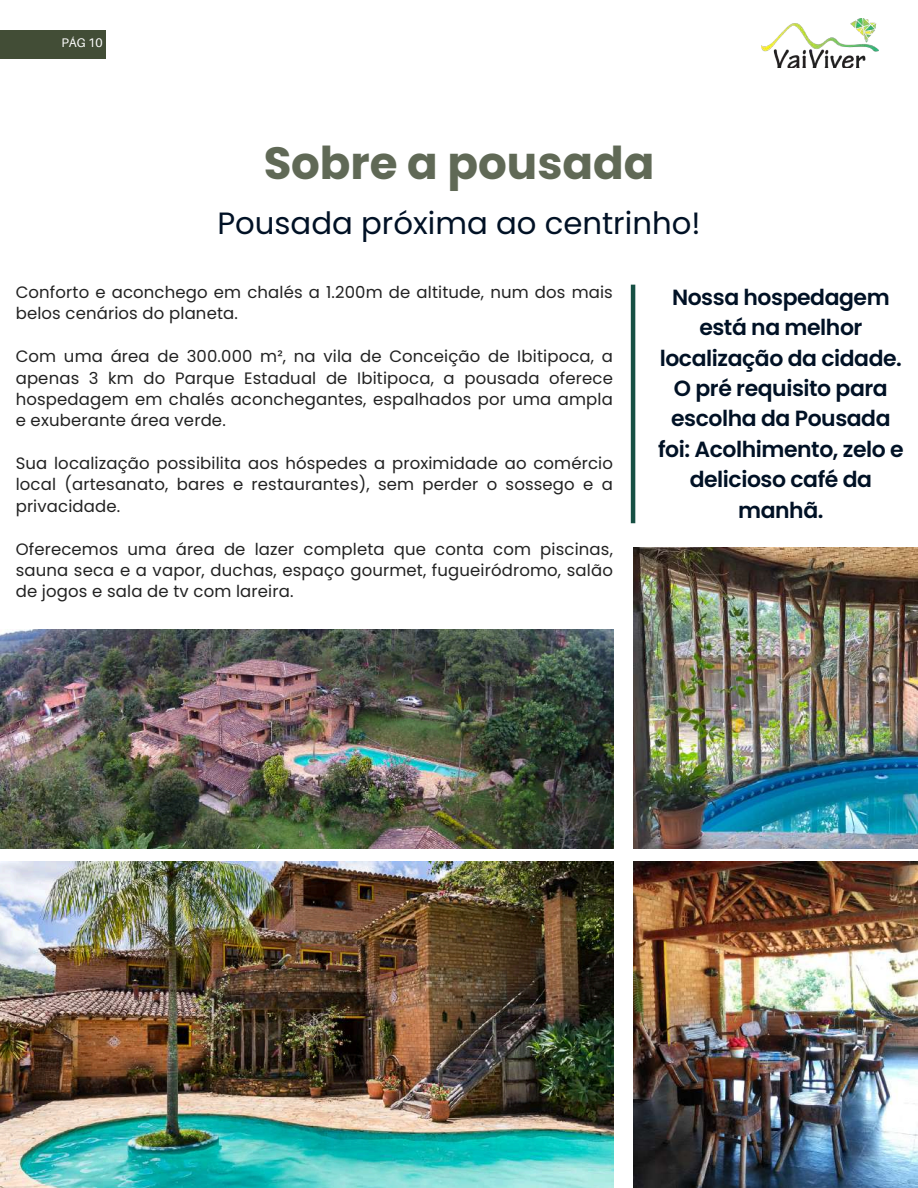
<style>
.page{position:relative;width:918px;height:1188px;background:#fff}
.page>*{position:absolute;margin:0;border:0;box-sizing:border-box;transform-origin:0 0}
.t1{font:700 45.15px "Poppins";color:#424d36}
.t2{font:30.75px "Poppins";color:#001125}
.t3{font:600 21.9px/30.3px "Poppins";letter-spacing:-.02em;color:#001125;text-align:center}
.t4{font:16.5px/21.3px "Poppins";letter-spacing:.01em;color:#222;text-align:justify}
.t5{font:12.45px "Aileron";color:#fff}
</style>
<div class="page">
<div style="left:0;top:30px;width:106px;height:28px;background:#424d36"></div>
<img style="left:761px;top:18px;width:117px;height:50px">
<hr style="left:631px;top:285px;width:4px;height:238px;background:#175044">
<img style="left:633px;top:548px;width:285px;height:300px">
<img style="left:633px;top:862px;width:285px;height:326px">
<img style="left:0;top:629px;width:613px;height:219px">
<img style="left:0;top:862px;width:613px;height:326px">
<p class="t5" style="left:61px;top:35px;width:43px">PÁG 10</p>
<h1 class="t1" style="left:263px;top:132px;width:393px">Sobre a pousada</h1>
<h2 class="t2" style="left:217px;top:201px;width:485px">Pousada próxima ao centrinho!</h2>
<p class="t4" style="left:16px;top:282px;width:599px">Conforto e aconchego em chalés a 1.200m de altitude, num dos mais belos cenários do planeta.</p>
<p class="t4" style="left:16px;top:346px;width:599px">Com uma área de 300.000 m², na vila de Conceição de Ibitipoca, a apenas 3 km do Parque Estadual de Ibitipoca, a pousada oferece hospedagem em chalés aconchegantes, espalhados por uma ampla e exuberante área verde.</p>
<p class="t4" style="left:16px;top:453px;width:599px">Sua localização possibilita aos hóspedes a proximidade ao comércio local (artesanato, bares e restaurantes), sem perder o sossego e a privacidade.</p>
<p class="t4" style="left:16px;top:538px;width:599px">Oferecemos uma área de lazer completa que conta com piscinas, sauna seca e a vapor, duchas, espaço gourmet, fugueiródromo, salão de jogos e sala de tv com lareira.</p>
<h3 class="t3" style="left:658px;top:282px;width:247px">Nossa hospedagem está na melhor localização da cidade.<br>O pré requisito para escolha da Pousada foi: Acolhimento, zelo e delicioso café da manhã.</h3>
</div>
